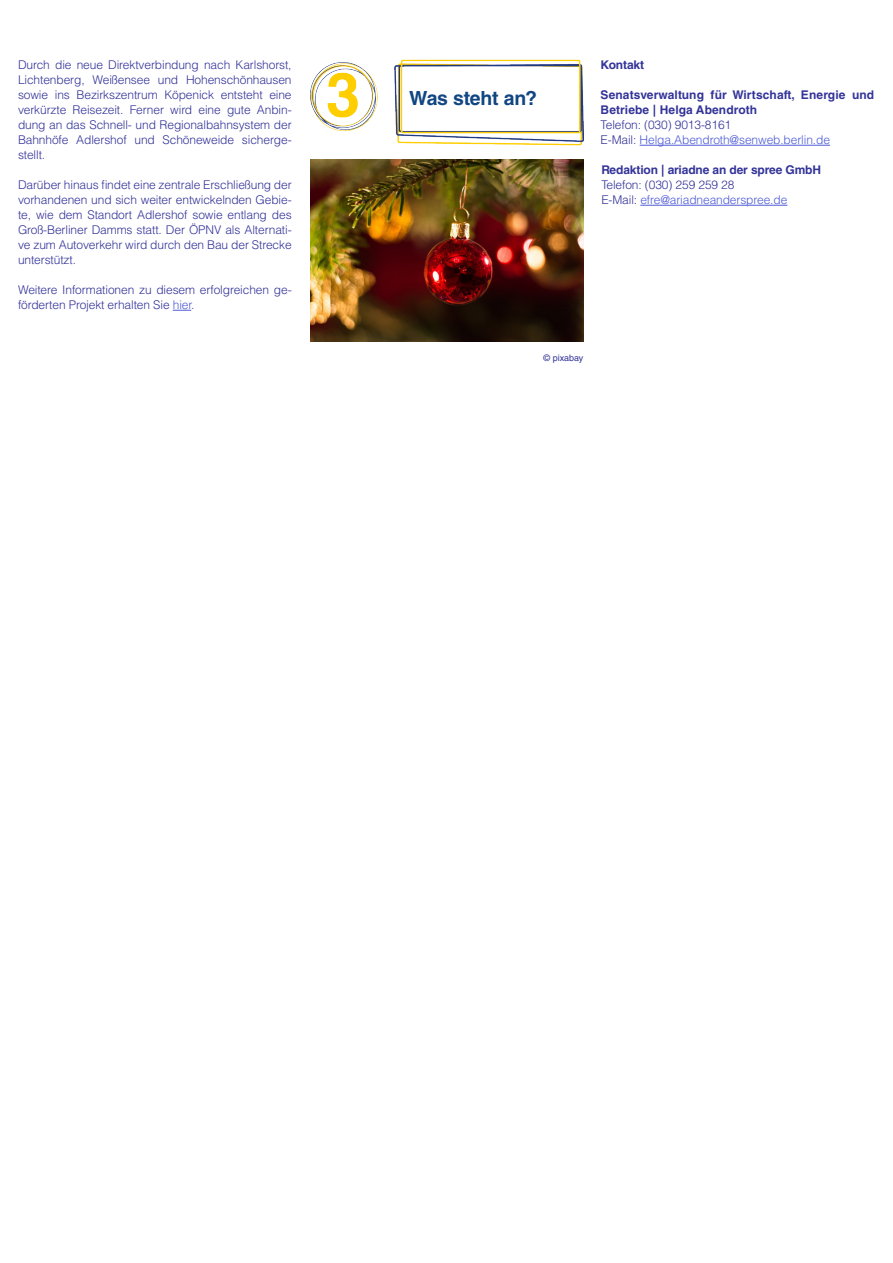
<style>
.page{position:relative;width:893px;height:1263px;background:#fff}
.page>*{position:absolute;margin:0;border:0;box-sizing:border-box;transform-origin:0 0}
.Themen{font:700 19.5px "Helvetica LT Std";letter-spacing:-.015em;color:#114682}
.Kontakt{font:300 12px/15px "Helvetica LT Std";letter-spacing:-.01em;color:#339;text-align:justify}
.Kontakt-2{font:300 12px "Helvetica LT Std";letter-spacing:-.01em;color:#4f5cd6}
.Kontakt-3{font:700 12px/15px "Helvetica LT Std";letter-spacing:.01em;color:#339}
.Kontakt-4{font:700 12px "Helvetica LT Std";letter-spacing:-.01em;color:#339}
.Fließtext{font:700 12px "Helvetica LT Std";letter-spacing:-.01em;color:#339}
.t1{font:9px "Helvetica LT Std";color:#339}
.s1{color:#4f5cd6}
.s2{color:#339}
</style>
<div class="page">
<svg style="left:173px;top:310px;width:18px;height:1px"></svg>
<img style="left:310px;top:59px;width:274px;height:87px">
<img style="left:310px;top:159px;width:273px;height:182px">
<hr style="left:640px;top:145px;width:190px;height:1px;background:#4f5cd6">
<hr style="left:640px;top:205px;width:147px;height:1px;background:#4f5cd6">
<p class="Kontakt" style="left:18px;top:57px;width:275px">Durch die neue Direktverbindung nach Karlshorst, Lichtenberg, Weißensee und Hohenschönhausen sowie ins Bezirkszentrum Köpenick entsteht eine verkürzte Reisezeit. Ferner wird eine gute Anbin&shy;dung an das Schnell- und Regionalbahnsystem der Bahnhöfe Adlershof und Schöneweide sicherge&shy;stellt.</p>
<p class="Kontakt" style="left:18px;top:177px;width:275px">Darüber hinaus findet eine zentrale Erschließung der vorhandenen und sich weiter entwickelnden Gebie&shy;te, wie dem Standort Adlershof sowie entlang des Groß-Berliner Damms statt. Der ÖPNV als Alternati&shy;ve zum Autoverkehr wird durch den Bau der Strecke unterstützt.</p>
<p class="Kontakt" style="left:18px;top:282px;width:275px">Weitere Informationen zu diesem erfolgreichen ge&shy;förderten Projekt erhalten Sie <span class="s1">hier</span>.</p>
<h2 class="Themen" style="left:409px;top:86px;width:130px">Was steht an?</h2>
<p class="Fließtext" style="left:601px;top:57px;width:45px">Kontakt</p>
<p class="Kontakt-3" style="left:601px;top:87px;width:275px">Senatsverwaltung für Wirtschaft, Energie und<br>Betriebe | Helga Abendroth</p>
<p class="Kontakt" style="left:601px;top:117px;width:132px">Telefon: (030) 9013-8161</p>
<p class="Kontakt-2" style="left:601px;top:132px;width:231px"><span class="s2">E-Mail:</span> Helga.Abendroth@senweb.berlin.de</p>
<p class="Kontakt-4" style="left:601px;top:162px;width:221px">Redaktion | ariadne an der spree GmbH</p>
<p class="Kontakt" style="left:601px;top:177px;width:135px">Telefon: (030) 259 259 28</p>
<p class="Kontakt-2" style="left:601px;top:192px;width:188px"><span class="s2">E-Mail:</span> efre@ariadneanderspree.de</p>
<p class="t1" style="left:544px;top:352px;width:41px">© pixabay</p>
</div>
